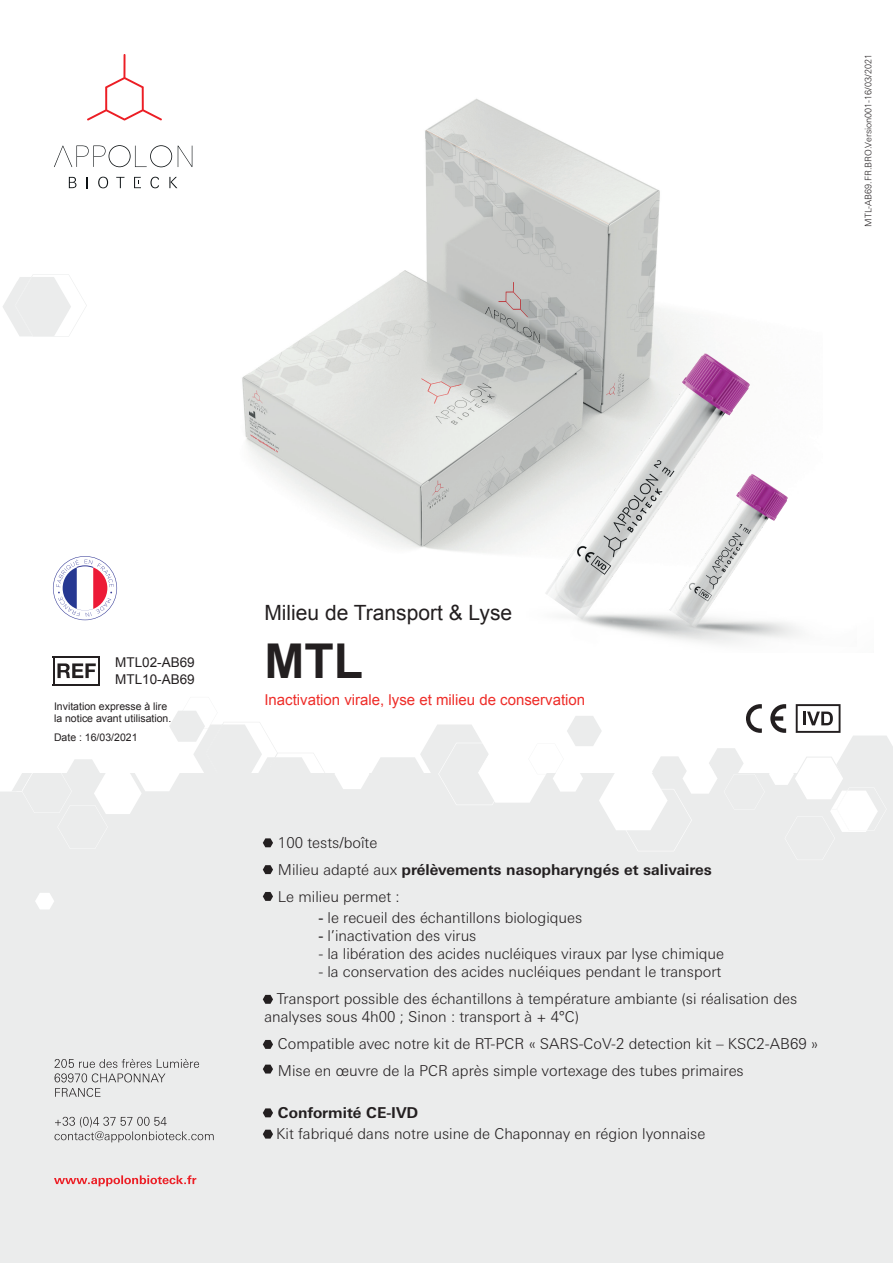
<style>
.page{position:relative;width:893px;height:1263px;background:#fff}
.page>*{position:absolute;margin:0;border:0;box-sizing:border-box;transform-origin:0 0}
.t1{font:700 48px "Arial";color:#231f20}
.t2{font:21px "Arial";color:#231f20}
.t3{font:300 15px/27px "Linotype Univers Basic";color:#231f20}
.t4{font:700 15px "Linotype Univers Basic";color:#231f20}
.t5{font:15px "Arial";color:#ee2d29}
.t6{font:13.5px "Arial";color:#231f20}
.t7{font:10.5px/12px "Arial";color:#231f20}
.t8{font:300 9px "Linotype Univers Basic";color:#231f20}
.s1{font-family:"Arial";font-weight:400}
.s2{font-weight:300}
</style>
<div class="page">
<div style="left:0;top:774px;width:893px;height:489px;background:#ebecec"></div>
<svg style="left:35px;top:893px;width:19px;height:16px"></svg>
<svg style="left:3px;top:274px;width:84px;height:63px"></svg>
<img style="left:101px;top:98px;width:592px;height:452px">
<hr style="left:53px;top:684px;width:47px;height:2px;background:#231f20">
<svg style="left:53px;top:656px;width:47px;height:28px"></svg>
<img style="left:446px;top:332px;width:304px;height:296px">
<img style="left:609px;top:461px;width:191px;height:183px">
<svg style="left:178px;top:146px;width:14px;height:21px"></svg>
<svg style="left:69px;top:177px;width:7px;height:11px"></svg>
<svg style="left:98px;top:177px;width:10px;height:11px"></svg>
<svg style="left:116px;top:177px;width:8px;height:11px"></svg>
<svg style="left:150px;top:177px;width:9px;height:11px"></svg>
<svg style="left:169px;top:177px;width:8px;height:11px"></svg>
<svg style="left:134px;top:177px;width:7px;height:11px"></svg>
<svg style="left:54px;top:145px;width:118px;height:22px"></svg>
<svg style="left:87px;top:54px;width:75px;height:67px"></svg>
<svg style="left:53px;top:541px;width:103px;height:79px"></svg>
<svg style="left:54px;top:1175px;width:142px;height:11px"></svg>
<svg style="left:55px;top:1117px;width:159px;height:25px"></svg>
<svg style="left:55px;top:1088px;width:46px;height:9px"></svg>
<svg style="left:55px;top:1059px;width:144px;height:23px"></svg>
<svg style="left:263px;top:892px;width:10px;height:9px"></svg>
<svg style="left:263px;top:995px;width:10px;height:9px"></svg>
<svg style="left:263px;top:1040px;width:10px;height:9px"></svg>
<svg style="left:263px;top:1064px;width:10px;height:9px"></svg>
<svg style="left:263px;top:1108px;width:10px;height:9px"></svg>
<svg style="left:263px;top:1130px;width:10px;height:8px"></svg>
<svg style="left:0;top:704px;width:893px;height:170px"></svg>
<p class="t8" style="left:863px;top:227px;width:174px;rotate:-90deg">MTL-AB69.FR.BRO.Version001-16/03/2021</p>
<p class="t6" style="left:115px;top:653px;width:81px">MTL02-AB69</p>
<p class="t6" style="left:115px;top:670px;width:81px">MTL10-AB69</p>
<p class="t7" style="left:54px;top:700px;width:119px">Invitation expresse à lire la notice avant utilisation.</p>
<p class="t7" style="left:54px;top:731px;width:85px">Date : 16/03/2021</p>
<h2 class="t2" style="left:264px;top:599px;width:249px">Milieu de Transport &amp; Lyse</h2>
<h1 class="t1" style="left:264px;top:629px;width:100px">MTL</h1>
<p class="t5" style="left:264px;top:690px;width:322px">Inactivation virale, lyse et milieu de conservation</p>
<p class="t3" style="left:264px;top:829px;width:115px"><span class="s1">•</span> 100 tests/boîte</p>
<p class="t4" style="left:264px;top:861px;width:449px"><span class="s1">•</span> <span class="s2">Milieu adapté aux</span> prélèvements nasopharyngés et salivaires</p>
<p class="t3" style="left:264px;top:883px;width:137px"><span class="s1">•</span> Le milieu permet :</p>
<p class="t3" style="left:318px;top:904px;width:265px"><span class="s1">-</span> le recueil des échantillons biologiques</p>
<p class="t3" style="left:318px;top:922px;width:160px"><span class="s1">-</span> l’inactivation des virus</p>
<p class="t3" style="left:318px;top:940px;width:407px">- la libération des acides nucléiques viraux par lyse chimique</p>
<p class="t3" style="left:277px;top:958px;width:522px;text-indent:42px">- la conservation des acides nucléiques pendant le transport<br>Transport possible des échantillons à température ambiante (si réalisation des</p>
<p class="t3" style="left:264px;top:1003px;width:316px">analyses sous 4h00 ; Sinon : transport à + 4°C)</p>
<p class="t3" style="left:264px;top:1030px;width:555px"><span class="s1">•</span> Compatible avec notre kit de RT-PCR « SARS-CoV-2 detection kit – KSC2-AB69 »</p>
<p class="t3" style="left:264px;top:1057px;width:481px"><span class="s1">•</span> Mise en œuvre de la PCR après simple vortexage des tubes primaires</p>
<p class="t4" style="left:264px;top:1104px;width:155px"><span class="s1">•</span> Conformité CE-IVD</p>
<p class="t3" style="left:264px;top:1120px;width:443px">• Kit fabriqué dans notre usine de Chaponnay en région lyonnaise</p>
</div>
